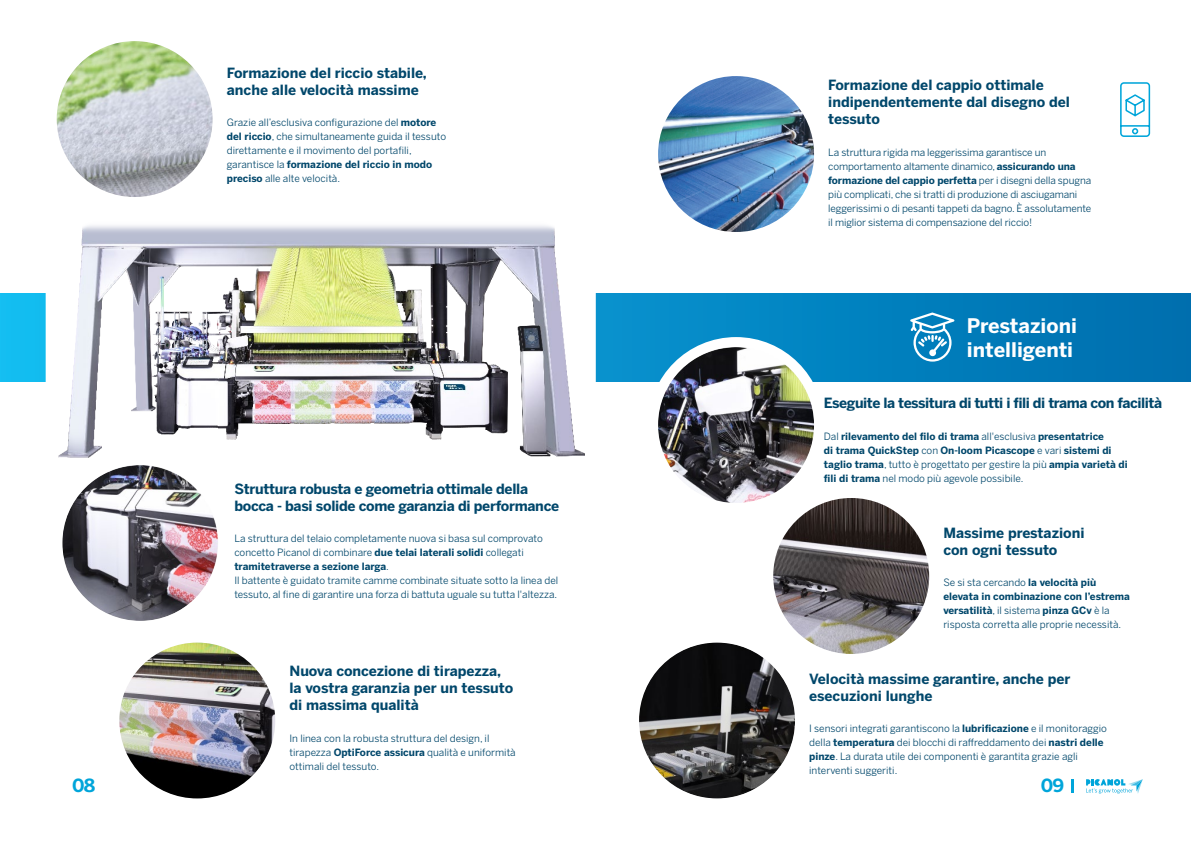
<style>
.page{position:relative;width:1191px;height:842px;background:#fff}
.page>*{position:absolute;margin:0;border:0;box-sizing:border-box;transform-origin:0 0}
.t1{font:700 20px/24px "Benton Sans";color:#fff}
.t2{font:700 18px "Benton Sans";color:#00a5da}
.t3{font:700 14px/16.8px "Benton Sans";color:#00476b}
.t4{font:700 14px/16.8px "Benton Sans";letter-spacing:-.02em;color:#00476b}
.t5{font:700 14px "Benton Sans";letter-spacing:-.03em;color:#00476b}
.t6{font:10px/14px "Benton Sans";color:#00476b}
.t7{font:700 10px/14px "Benton Sans";color:#00476b}
.s1{font-weight:700}
.s2{font-weight:400}
</style>
<div class="page">
<svg style="left:0;top:293px;width:1191px;height:88px;background:#0384c1"></svg>
<svg style="left:910px;top:312px;width:44px;height:50px"></svg>
<svg style="left:1120px;top:82px;width:30px;height:55px"></svg>
<img style="left:46px;top:190px;width:549px;height:290px">
<img style="left:119px;top:642px;width:156px;height:156px;border-radius:78px">
<div style="left:648px;top:337px;width:176px;height:176px;background:#fff;border-radius:50%"></div>
<img style="left:658px;top:76px;width:156px;height:156px;border-radius:78px">
<img style="left:62px;top:465px;width:156px;height:156px;border-radius:78px">
<img style="left:57px;top:41px;width:156px;height:156px;border-radius:78px">
<img style="left:773px;top:498px;width:156px;height:156px;border-radius:78px">
<img style="left:658px;top:347px;width:156px;height:156px;border-radius:78px">
<img style="left:639px;top:642px;width:156px;height:156px;border-radius:78px">
<svg style="left:1086px;top:779px;width:56px;height:15px"></svg>
<svg style="left:1071px;top:779px;width:2px;height:13px"></svg>
<h3 class="t3" style="left:227px;top:65px;width:202px">Formazione del riccio stabile, anche alle velocità massime</h3>
<p class="t6" style="left:227px;top:116px;width:221px">Grazie all’esclusiva configurazione del <span class="s1">motore del riccio</span>, che simultaneamente guida il tessuto direttamente e il movimento del portafili, garantisce la <span class="s1">formazione del riccio in modo preciso</span> alle alte velocità.</p>
<h3 class="t4" style="left:234px;top:481px;width:326px">Struttura robusta e geometria ottimale della bocca - basi solide come garanzia di performance</h3>
<p class="t6" style="left:234px;top:532px;width:325px">La struttura del telaio completamente nuova si basa sul comprovato concetto Picanol di combinare <span class="s1">due telai laterali solidi</span> collegati <span class="s1">tramitetraverse a sezione larga</span>.<br>Il battente è guidato tramite camme combinate situate sotto la linea del tessuto, al fine di garantire una forza di battuta uguale su tutta l'altezza.</p>
<h3 class="t3" style="left:289px;top:663px;width:225px">Nuova concezione di tirapezza, la vostra garanzia per un tessuto di massima qualità</h3>
<p class="t6" style="left:289px;top:732px;width:228px">In linea con la robusta struttura del design, il tirapezza <span class="s1">OptiForce assicura</span> qualità e uniformità ottimali del tessuto.</p>
<h3 class="t3" style="left:828px;top:77px;width:243px">Formazione del cappio ottimale indipendentemente dal disegno del tessuto</h3>
<p class="t6" style="left:828px;top:146px;width:265px">La struttura rigida ma leggerissima garantisce un comportamento altamente dinamico, <span class="s1">assicurando una formazione del cappio perfetta</span> per i disegni della spugna più complicati, che si tratti di produzione di asciugamani leggerissimi o di pesanti tappeti da bagno. È assolutamente il miglior sistema di compensazione del riccio!</p>
<h1 class="t1" style="left:967px;top:313px;width:111px">Prestazioni intelligenti</h1>
<h3 class="t5" style="left:824px;top:395px;width:340px">Eseguite la tessitura di tutti i fili di trama con facilità</h3>
<p class="t7" style="left:824px;top:430px;width:305px"><span class="s2">Dal</span> rilevamento del filo di trama <span class="s2">all'esclusiva</span> presentatrice<br>di trama QuickStep <span class="s2">con</span> On-loom Picascope <span class="s2">e vari</span> sistemi di taglio trama<span class="s2">, tutto è progettato per gestire la più</span> ampia varietà di fili di trama <span class="s2">nel modo più agevole possibile.</span></p>
<h3 class="t3" style="left:943px;top:525px;width:143px">Massime prestazioni con ogni tessuto</h3>
<p class="t6" style="left:943px;top:576px;width:188px">Se si sta cercando <span class="s1">la velocità più elevata in combinazione con l’estrema versatilità</span>, il sistema <span class="s1">pinza GCv</span> è la risposta corretta alle proprie necessità.</p>
<h3 class="t3" style="left:809px;top:671px;width:263px">Velocità massime garantire, anche per esecuzioni lunghe</h3>
<p class="t6" style="left:809px;top:722px;width:299px">I sensori integrati garantiscono la <span class="s1">lubrificazione</span> e il monitoraggio della <span class="s1">temperatura</span> dei blocchi di raffreddamento dei <span class="s1">nastri delle pinze</span>. La durata utile dei componenti è garantita grazie agli interventi suggeriti.</p>
<h2 class="t2" style="left:72px;top:775px;width:25px">08</h2>
<h2 class="t2" style="left:1040px;top:775px;width:25px">09</h2>
</div>
